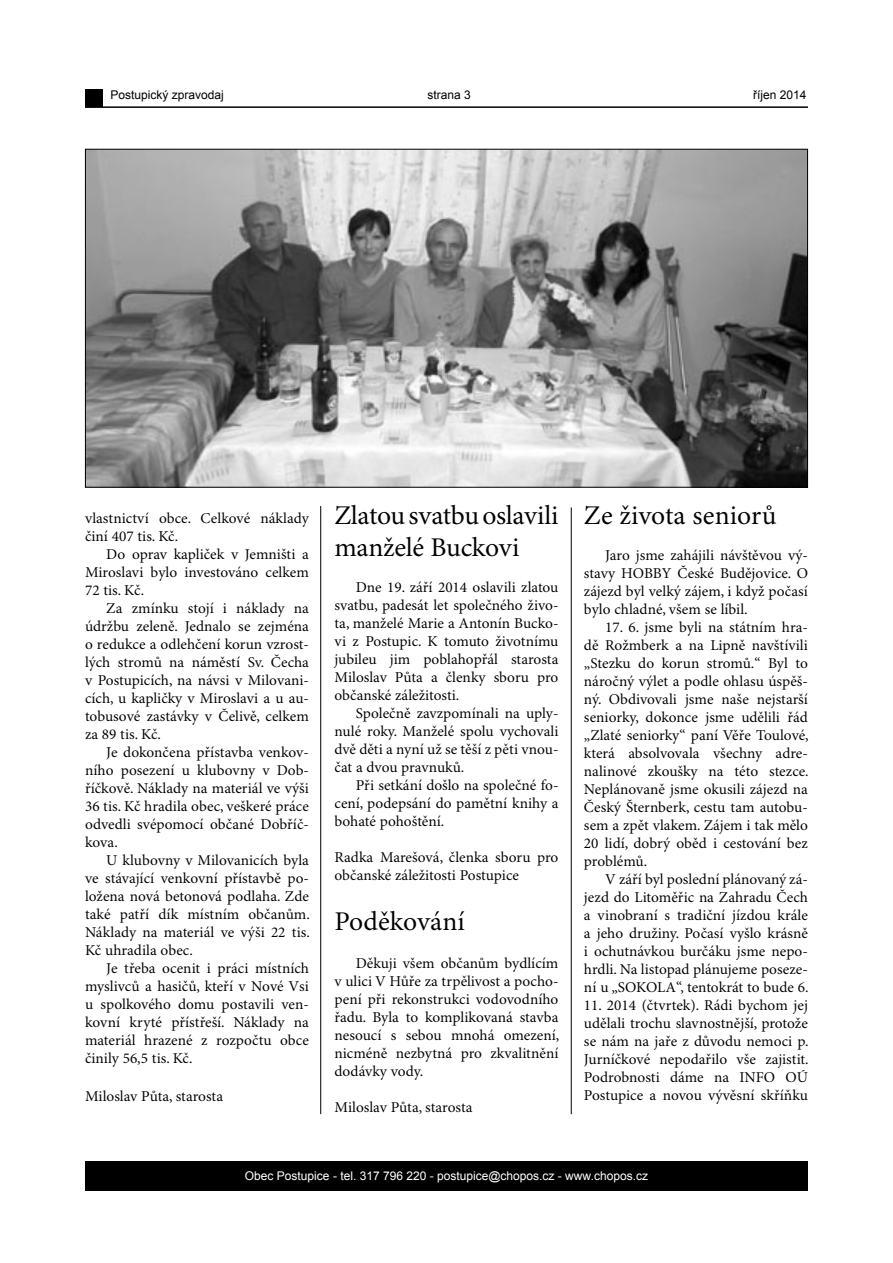
<style>
.page{position:relative;width:893px;height:1263px;background:#fff}
.page>*{position:absolute;margin:0;border:0;box-sizing:border-box;transform-origin:0 0}
.t1{font:27px/32.4px "Minion Pro";letter-spacing:-.01em;color:#000}
.t2{font:15px/18px "Minion Pro";color:#000;text-align:justify}
.t3{font:12px "Arial";color:#fff}
.t4{font:12px "Arial";color:#000}
</style>
<div class="page">
<div style="left:85px;top:1161px;width:723px;height:30px;background:#000"></div>
<div style="left:85px;top:89px;width:18px;height:18px;background:#000"></div>
<hr style="left:85px;top:106px;width:723px;height:2px;background:#000">
<hr style="left:320px;top:506px;width:1px;height:608px;background:#000">
<hr style="left:571px;top:507px;width:1px;height:607px;background:#000">
<img style="left:87px;top:151px;width:719px;height:335px">
<p class="t4" style="left:111px;top:87px;width:115px">Postupický zpravodaj</p>
<p class="t4" style="left:427px;top:87px;width:45px">strana 3</p>
<p class="t4" style="left:753px;top:87px;width:55px">říjen 2014</p>
<p class="t2" style="left:85px;top:510px;width:225px">vlastnictví obce. Celkové náklady činí 407 tis. Kč.</p>
<p class="t2" style="left:85px;top:546px;width:225px;text-indent:21px">Do oprav kapliček v Jemništi a Miroslavi bylo investováno celkem 72 tis. Kč.</p>
<p class="t2" style="left:85px;top:600px;width:225px;text-indent:21px">Za zmínku stojí i náklady na údržbu zeleně. Jednalo se zejména o redukce a odlehčení korun vzrost&shy;lých stromů na náměstí Sv. Čecha v Postupicích, na návsi v Milovani&shy;cích, u kapličky v Miroslavi a u au&shy;tobusové zastávky v Čelivě, celkem za 89 tis. Kč.</p>
<p class="t2" style="left:85px;top:744px;width:225px;text-indent:21px">Je dokončena přístavba venkov&shy;ního posezení u klubovny v Dob&shy;říčkově. Náklady na materiál ve výši 36 tis. Kč hradila obec, veškeré práce odvedli svépomocí občané Dobříč&shy;kova.</p>
<p class="t2" style="left:85px;top:852px;width:226px;text-indent:21px">U klubovny v Milovanicích byla ve stávající venkovní přístavbě po&shy;ložena nová betonová podlaha. Zde také patří dík místním občanům.<br>Náklady na materiál ve výši 22 tis.<br>Kč uhradila obec.</p>
<p class="t2" style="left:85px;top:960px;width:225px;text-indent:21px">Je třeba ocenit i práci místních myslivců a hasičů, kteří v Nové Vsi u spolkového domu postavili ven&shy;kovní kryté přístřeší. Náklady na materiál hrazené z rozpočtu obce činily 56,5 tis. Kč.</p>
<p class="t2" style="left:85px;top:1088px;width:140px">Miloslav Půta, starosta</p>
<h1 class="t1" style="left:334px;top:499px;width:225px">Zlatou svatbu oslavili manželé Buckovi</h1>
<p class="t2" style="left:334px;top:579px;width:225px;text-indent:21px">Dne 19. září 2014 oslavili zlatou svatbu, padesát let společného živo&shy;ta, manželé Marie a Antonín Bucko&shy;vi z Postupic. K tomuto životnímu jubileu jim poblahopřál starosta Miloslav Půta a členky sboru pro občanské záležitosti.</p>
<p class="t2" style="left:334px;top:705px;width:225px;text-indent:21px">Společně zavzpomínali na uply&shy;nulé roky. Manželé spolu vychovali dvě děti a nyní už se těší z pěti vnou&shy;čat a dvou pravnuků.</p>
<p class="t2" style="left:334px;top:777px;width:225px;text-indent:21px">Při setkání došlo na společné fo&shy;cení, podepsání do pamětní knihy a bohaté pohoštění.</p>
<p class="t2" style="left:334px;top:849px;width:225px">Radka Marešová, členka sboru pro občanské záležitosti Postupice</p>
<h1 class="t1" style="left:334px;top:906px;width:132px">Poděkování</h1>
<p class="t2" style="left:334px;top:955px;width:226px;text-indent:21px">Děkuji všem občanům bydlícím v ulici V Hůře za trpělivost a pocho&shy;pení při rekonstrukci vodovodního řadu. Byla to komplikovaná stavba nesoucí s sebou mnohá omezení, nicméně nezbytná pro zkvalitnění dodávky vody.</p>
<p class="t2" style="left:334px;top:1099px;width:140px">Miloslav Půta, starosta</p>
<h1 class="t1" style="left:584px;top:499px;width:194px">Ze života seniorů</h1>
<p class="t2" style="left:584px;top:546px;width:225px;text-indent:21px">Jaro jsme zahájili návštěvou vý&shy;stavy HOBBY České Budějovice. O zájezd byl velký zájem, i když počasí bylo chladné, všem se líbil.</p>
<p class="t2" style="left:584px;top:618px;width:226px;text-indent:21px">17. 6. jsme byli na státním hra&shy;dě Rožmberk a na Lipně navštívili „Stezku do korun stromů.“ Byl to náročný výlet a podle ohlasu úspěš&shy;ný. Obdivovali jsme naše nejstarší seniorky, dokonce jsme udělili řád „Zlaté seniorky“ paní Věře Toulové, která absolvovala všechny adre&shy;nalinové zkoušky na této stezce.<br>Neplánovaně jsme okusili zájezd na Český Šternberk, cestu tam autobu&shy;sem a zpět vlakem. Zájem i tak mělo 20 lidí, dobrý oběd i cestování bez problémů.</p>
<p class="t2" style="left:584px;top:870px;width:226px;text-indent:21px">V září byl poslední plánovaný zá&shy;jezd do Litoměřic na Zahradu Čech a vinobraní s tradiční jízdou krále a jeho družiny. Počasí vyšlo krásně i ochutnávkou burčáku jsme nepo&shy;hrdli. Na listopad plánujeme poseze&shy;ní u „SOKOLA“, tentokrát to bude 6.</p>
<p class="t2" style="left:584px;top:996px;width:226px">11. 2014 (čtvrtek). Rádi bychom jej udělali trochu slavnostnější, protože se nám na jaře z důvodu nemoci p.<br>Jurníčkové nepodařilo vše zajistit.<br>Podrobnosti dáme na INFO OÚ Postupice a novou vývěsní skříňku</p>
<p class="t3" style="left:245px;top:1168px;width:405px">Obec Postupice - tel. 317 796 220 - postupice@chopos.cz - www.chopos.cz</p>
</div>
